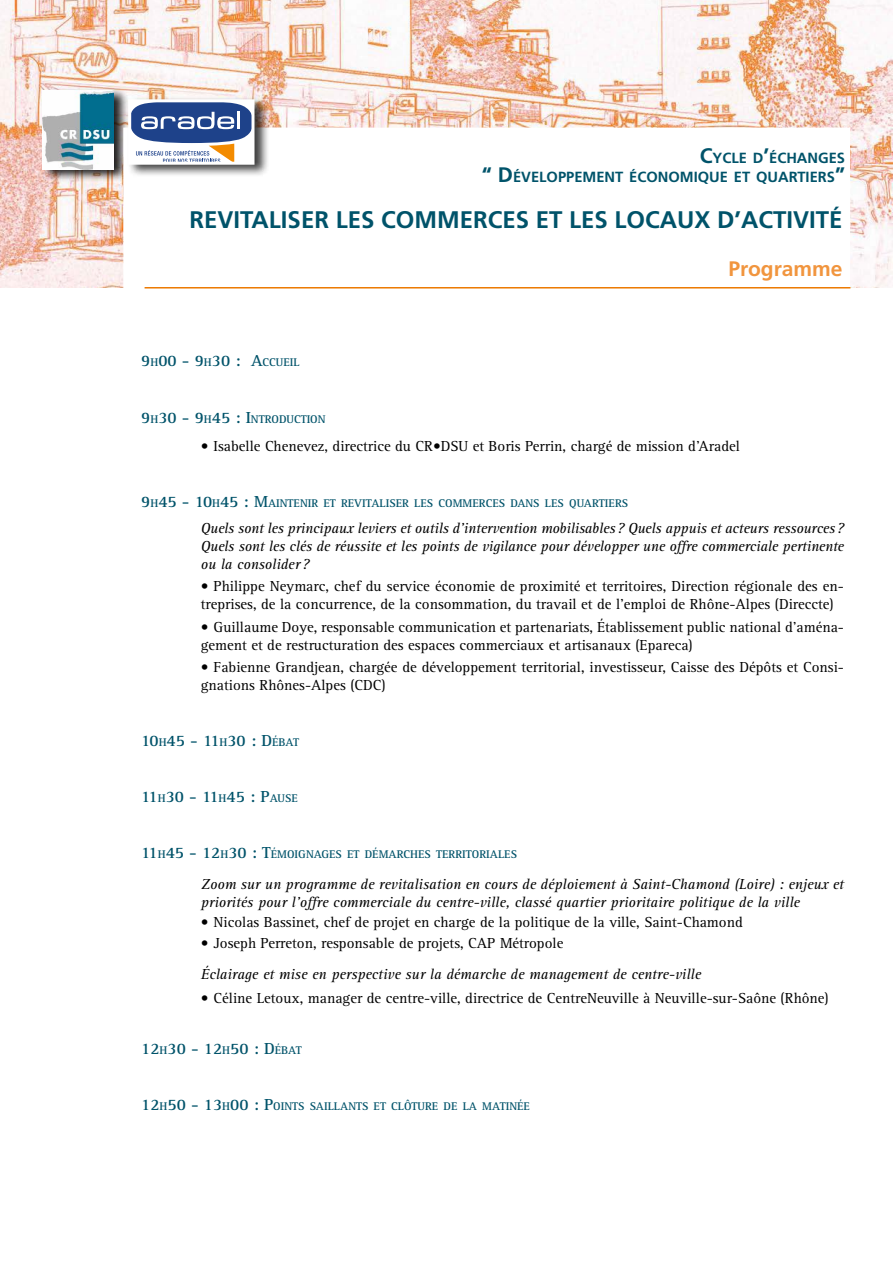
<style>
.page{position:relative;width:893px;height:1263px;background:#fff}
.page>*{position:absolute;margin:0;border:0;box-sizing:border-box;transform-origin:0 0}
.t1{font:700 24px "Frutiger";color:#00536a}
.t2{font:700 21px "Frutiger";color:#f1953e}
.intervenants{font:700 16.5px "Rotis Serif";color:#00536a}
.t3{font:15px/18px "Rotis Serif";color:#000}
.intervenants-2{font:italic 15px/18px "Rotis Serif";color:#000;text-align:justify}
.t4{font:700 14.7px "Frutiger";color:#00536a}
.t5{font:700 11.55px "Rotis Serif";color:#00536a}
.s1{font-size:21px}
.s2{font-size:11.55px}
.s3{font-size:16.5px}
</style>
<div class="page">
<img style="left:0;top:0;width:893px;height:288px">
<div style="left:41px;top:87px;width:88px;height:95px;background:#000;opacity:.86"></div>
<img style="left:43px;top:90px;width:71px;height:79px">
<div style="left:127px;top:131px;width:719px;height:185px;background:#fff"></div>
<hr style="left:145px;top:287px;width:705px;height:1px;background:#ec7900">
<div style="left:127px;top:96px;width:143px;height:81px;background:#000;opacity:.75"></div>
<svg style="left:132px;top:103px;width:118px;height:58px"></svg>
<div style="left:128px;top:99px;width:126px;height:66px;border:3px solid #fff"></div>
<p class="t4" style="left:700px;top:149px;width:147px"><span class="s1">C</span>YCLE D<span class="s1">’</span>ÉCHANGES</p>
<p class="t4" style="left:482px;top:169px;width:365px"><span class="s1">“ D</span>ÉVELOPPEMENT ÉCONOMIQUE ET QUARTIERS<span class="s1">”</span></p>
<p class="t1" style="left:190px;top:206px;width:654px">REVITALISER LES COMMERCES ET LES LOCAUX D’ACTIVITÉ</p>
<p class="t2" style="left:728px;top:256px;width:115px">Programme</p>
<p class="intervenants" style="left:141px;top:351px;width:160px">9<span class="s2">H</span>00 - 9<span class="s2">H</span>30 : A<span class="s2">CCUEIL</span></p>
<p class="t5" style="left:141px;top:412px;width:186px"><span class="s3">9</span>H<span class="s3">30 - 9</span>H<span class="s3">45 : I</span>NTRODUCTION</p>
<p class="t3" style="left:201px;top:437px;width:541px">• Isabelle Chenevez, directrice du CR•DSU et Boris Perrin, chargé de mission d’Aradel</p>
<p class="t5" style="left:141px;top:496px;width:488px"><span class="s3">9</span>H<span class="s3">45 - 10</span>H<span class="s3">45 : M</span>AINTENIR ET REVITALISER LES COMMERCES DANS LES QUARTIERS</p>
<p class="intervenants-2" style="left:201px;top:520px;width:645px">Quels sont les principaux leviers et outils d’intervention mobilisables? Quels appuis et acteurs ressources?<br>Quels sont les clés de réussite et les points de vigilance pour développer une offre commerciale pertinente ou la consolider ?</p>
<p class="t3" style="left:201px;top:578px;width:645px">• Philippe Neymarc, chef du service économie de proximité et territoires, Direction régionale des en&shy;treprises, de la concurrence, de la consommation, du travail et de l’emploi de Rhône-Alpes (Direccte)</p>
<p class="t3" style="left:201px;top:618px;width:645px">• Guillaume Doye, responsable communication et partenariats, Établissement public national d’aména&shy;gement et de restructuration des espaces commerciaux et artisanaux (Epareca)</p>
<p class="t3" style="left:201px;top:658px;width:645px">• Fabienne Grandjean, chargée de développement territorial, investisseur, Caisse des Dépôts et Consi&shy;gnations Rhônes-Alpes (CDC)</p>
<p class="intervenants" style="left:141px;top:731px;width:159px">10<span class="s2">H</span>45 - 11<span class="s2">H</span>30 : D<span class="s2">ÉBAT</span></p>
<p class="intervenants" style="left:141px;top:787px;width:158px">11<span class="s2">H</span>30 - 11<span class="s2">H</span>45 : P<span class="s2">AUSE</span></p>
<p class="t5" style="left:141px;top:847px;width:377px"><span class="s3">11</span>H<span class="s3">45 - 12</span>H<span class="s3">30 : T</span>ÉMOIGNAGES ET DÉMARCHES TERRITORIALES</p>
<p class="intervenants-2" style="left:201px;top:875px;width:645px">Zoom sur un programme de revitalisation en cours de déploiement à Saint-Chamond (Loire) : enjeux et priorités pour l’offre commerciale du centre-ville, classé quartier prioritaire politique de la ville</p>
<p class="t3" style="left:201px;top:914px;width:543px">• Nicolas Bassinet, chef de projet en charge de la politique de la ville, Saint-Chamond</p>
<p class="t3" style="left:201px;top:934px;width:364px">• Joseph Perreton, responsable de projets, CAP Métropole</p>
<p class="intervenants-2" style="left:201px;top:965px;width:502px">Éclairage et mise en perspective sur la démarche de management de centre-ville</p>
<p class="t3" style="left:201px;top:989px;width:629px">• Céline Letoux, manager de centre-ville, directrice de CentreNeuville à Neuville-sur-Saône (Rhône)</p>
<p class="intervenants" style="left:141px;top:1039px;width:162px">12<span class="s2">H</span>30 - 12<span class="s2">H</span>50 : D<span class="s2">ÉBAT</span></p>
<p class="t5" style="left:141px;top:1100px;width:390px"><span class="s3">12</span>H<span class="s3">50 - 13</span>H<span class="s3">00 : P</span>OINTS SAILLANTS ET CLÔTURE DE LA MATINÉE</p>
</div>
